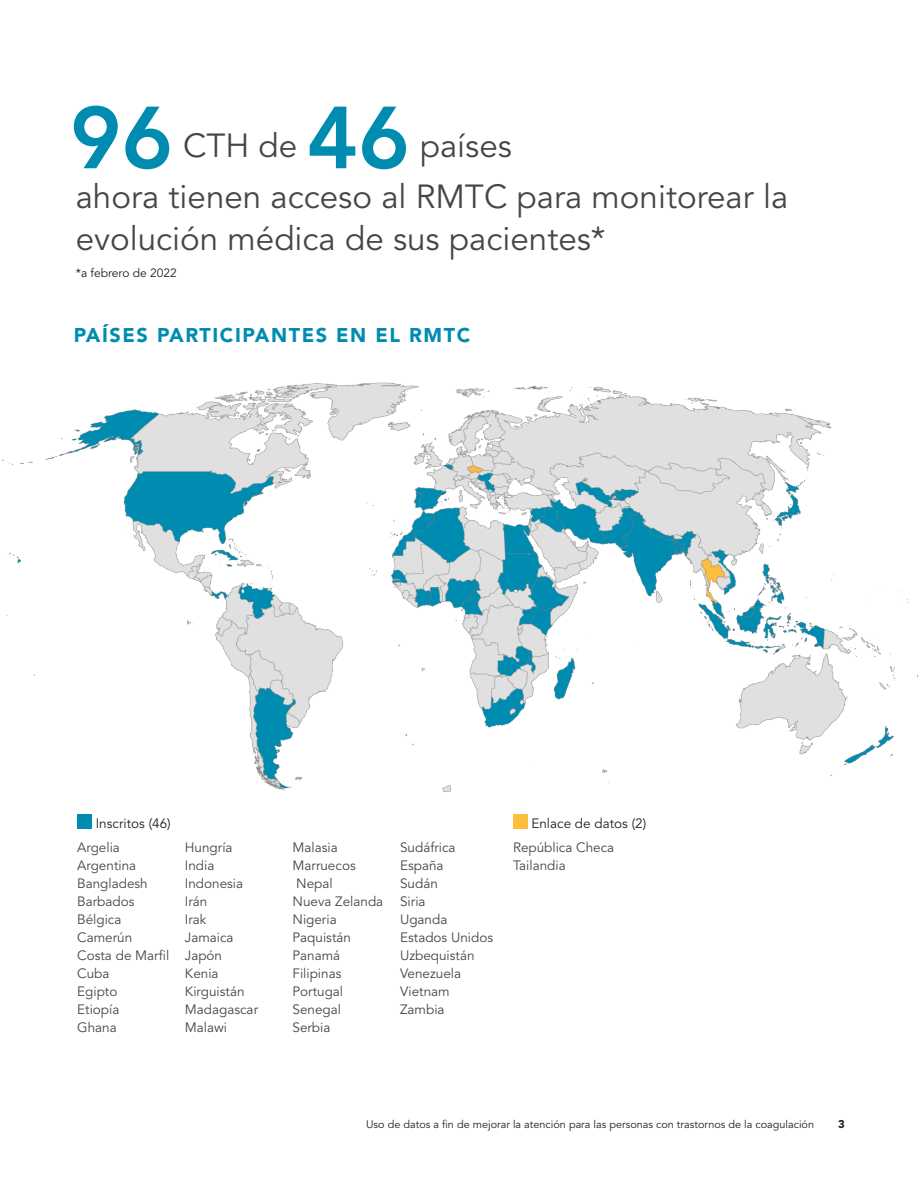
<style>
.page{position:relative;width:918px;height:1188px;background:#fff}
.page>*{position:absolute;margin:0;border:0;box-sizing:border-box;transform-origin:0 0}
.Body_avenir{font:800 87px "Avenir LT Std";color:#008cb1}
.Paragraph_Style_2{font:33.15px/41.5px "Avenir LT Std";color:#454647}
.Body_avenir-2{font:33.15px "Avenir LT Std";color:#454647}
.t1{font:900 19.8px "Avenir LT Std";letter-spacing:.08em;color:#008cb1}
.Pathway{font:13.5px "Avenir LT Std";color:#454647}
.TOC{font:13.5px "Avenir LT Std";color:#231f20}
.TOC-2{font:12px "Avenir LT Std";color:#231f20}
.t2{font:900 11.25px "Avenir LT Std";color:#231f20}
.t3{font:10.8px "Avenir LT Std";color:#231f20}
</style>
<div class="page">
<img style="left:2px;top:382px;width:916px;height:410px">
<div style="left:77px;top:814px;width:15px;height:15px;background:#008cb1"></div>
<div style="left:513px;top:814px;width:15px;height:15px;background:#febd3c"></div>
<p class="Body_avenir" style="left:70px;top:87px;width:105px">96</p>
<p class="Body_avenir-2" style="left:183px;top:127px;width:116px">CTH de</p>
<p class="Body_avenir" style="left:307px;top:87px;width:105px">46</p>
<p class="Body_avenir-2" style="left:420px;top:127px;width:94px">países</p>
<p class="Paragraph_Style_2" style="left:76px;top:177px;width:714px">ahora tienen acceso al RMTC para monitorear la evolución médica de sus pacientes*</p>
<p class="TOC-2" style="left:76px;top:266px;width:103px">*a febrero de 2022</p>
<p class="t1" style="left:74px;top:323px;width:398px">PAÍSES PARTICIPANTES EN EL RMTC</p>
<p class="TOC" style="left:96px;top:815px;width:77px">Inscritos (46)</p>
<p class="Pathway" style="left:77px;top:839px;width:44px">Argelia</p>
<p class="Pathway" style="left:77px;top:857px;width:60px">Argentina</p>
<p class="Pathway" style="left:77px;top:875px;width:72px">Bangladesh</p>
<p class="Pathway" style="left:77px;top:893px;width:59px">Barbados</p>
<p class="Pathway" style="left:77px;top:911px;width:46px">Bélgica</p>
<p class="Pathway" style="left:77px;top:929px;width:57px">Camerún</p>
<p class="Pathway" style="left:77px;top:947px;width:94px">Costa de Marfil</p>
<p class="Pathway" style="left:77px;top:965px;width:34px">Cuba</p>
<p class="Pathway" style="left:77px;top:983px;width:42px">Egipto</p>
<p class="Pathway" style="left:77px;top:1001px;width:44px">Etiopía</p>
<p class="Pathway" style="left:77px;top:1019px;width:41px">Ghana</p>
<p class="Pathway" style="left:185px;top:839px;width:49px">Hungría</p>
<p class="Pathway" style="left:185px;top:857px;width:31px">India</p>
<p class="Pathway" style="left:185px;top:875px;width:60px">Indonesia</p>
<p class="Pathway" style="left:185px;top:893px;width:24px">Irán</p>
<p class="Pathway" style="left:185px;top:911px;width:23px">Irak</p>
<p class="Pathway" style="left:185px;top:929px;width:50px">Jamaica</p>
<p class="Pathway" style="left:185px;top:947px;width:39px">Japón</p>
<p class="Pathway" style="left:185px;top:965px;width:35px">Kenia</p>
<p class="Pathway" style="left:185px;top:983px;width:61px">Kirguistán</p>
<p class="Pathway" style="left:185px;top:1001px;width:75px">Madagascar</p>
<p class="Pathway" style="left:185px;top:1019px;width:44px">Malawi</p>
<p class="Pathway" style="left:292px;top:839px;width:47px">Malasia</p>
<p class="Pathway" style="left:292px;top:857px;width:65px">Marruecos</p>
<p class="Pathway" style="left:296px;top:875px;width:38px">Nepal</p>
<p class="Pathway" style="left:292px;top:893px;width:92px">Nueva Zelanda</p>
<p class="Pathway" style="left:292px;top:911px;width:46px">Nigeria</p>
<p class="Pathway" style="left:292px;top:929px;width:60px">Paquistán</p>
<p class="Pathway" style="left:292px;top:947px;width:49px">Panamá</p>
<p class="Pathway" style="left:292px;top:965px;width:50px">Filipinas</p>
<p class="Pathway" style="left:292px;top:983px;width:52px">Portugal</p>
<p class="Pathway" style="left:292px;top:1001px;width:50px">Senegal</p>
<p class="Pathway" style="left:292px;top:1019px;width:39px">Serbia</p>
<p class="Pathway" style="left:400px;top:839px;width:57px">Sudáfrica</p>
<p class="Pathway" style="left:400px;top:857px;width:45px">España</p>
<p class="Pathway" style="left:400px;top:875px;width:39px">Sudán</p>
<p class="Pathway" style="left:400px;top:893px;width:27px">Siria</p>
<p class="Pathway" style="left:400px;top:911px;width:49px">Uganda</p>
<p class="Pathway" style="left:400px;top:929px;width:95px">Estados Unidos</p>
<p class="Pathway" style="left:400px;top:947px;width:76px">Uzbequistán</p>
<p class="Pathway" style="left:400px;top:965px;width:63px">Venezuela</p>
<p class="Pathway" style="left:400px;top:983px;width:51px">Vietnam</p>
<p class="Pathway" style="left:400px;top:1001px;width:46px">Zambia</p>
<p class="TOC" style="left:531px;top:815px;width:116px">Enlace de datos (2)</p>
<p class="Pathway" style="left:513px;top:839px;width:103px">República Checa</p>
<p class="Pathway" style="left:513px;top:857px;width:54px">Tailandia</p>
<p class="t3" style="left:366px;top:1118px;width:449px">Uso de datos a fin de mejorar la atención para las personas con trastornos de la coagulación</p>
<p class="t2" style="left:838px;top:1118px;width:8px">3</p>
</div>
